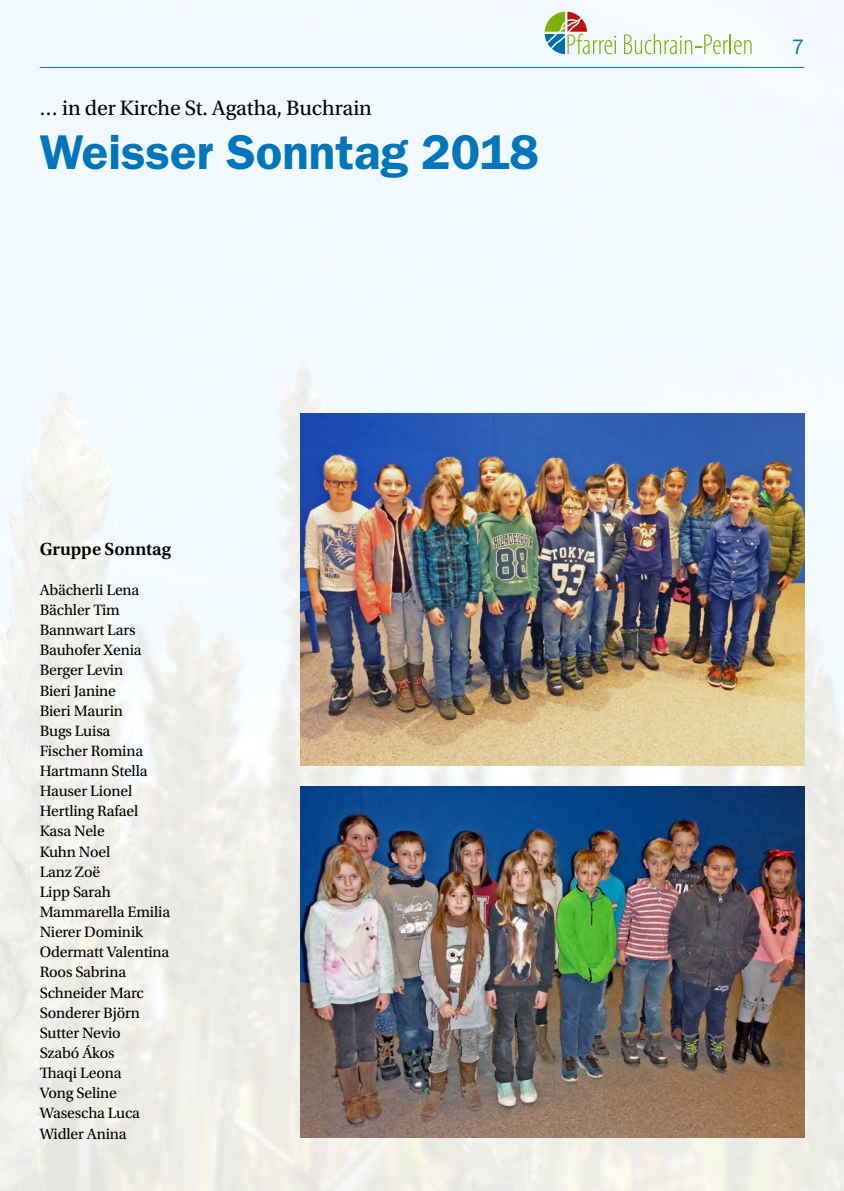
<style>
.page{position:relative;width:844px;height:1191px;background:#fff}
.page>*{position:absolute;margin:0;border:0;box-sizing:border-box;transform-origin:0 0}
.t1{font:600 49px "ITC Franklin Gothic Std";color:#0075bb}
.t2{font:21.88px "Utopia Std";color:#000}
.t3{font:21px "ITC Franklin Gothic Std";color:#0075bb}
.t4{font:600 18.38px "Utopia Std";color:#000}
.t5{font:15.75px/20.1px "Utopia Std";letter-spacing:-.01em;color:#000}
</style>
<div class="page">
<img style="left:0;top:0;width:843px;height:1191px">
<svg style="left:544px;top:12px;width:72px;height:42px"></svg>
<svg style="left:623px;top:34px;width:128px;height:20px"></svg>
<hr style="left:40px;top:67px;width:764px;height:1px;background:#0075bb">
<img style="left:300px;top:786px;width:504px;height:351px">
<img style="left:300px;top:413px;width:504px;height:353px">
<h2 class="t2" style="left:40px;top:96px;width:334px">… in der Kirche St. Agatha, Buchrain</h2>
<h1 class="t1" style="left:40px;top:123px;width:500px">Weisser Sonntag 2018</h1>
<p class="t4" style="left:40px;top:538px;width:133px">Gruppe Sonntag</p>
<p class="t5" style="left:40px;top:580px;width:132px">Abächerli Lena<br>Bächler Tim<br>Bannwart Lars<br>Bauhofer Xenia<br>Berger Levin<br>Bieri Janine<br>Bieri Maurin<br>Bugs Luisa<br>Fischer Romina<br>Hartmann Stella<br>Hauser Lionel<br>Hertling Rafael<br>Kasa Nele<br>Kuhn Noel<br>Lanz Zoë<br>Lipp Sarah<br>Mammarella Emilia<br>Nierer Dominik<br>Odermatt Valentina<br>Roos Sabrina<br>Schneider Marc<br>Sonderer Björn<br>Sutter Nevio<br>Szabó Ákos<br>Thaqi Leona<br>Vong Seline<br>Wasescha Luca<br>Widler Anina</p>
<h3 class="t3" style="left:791px;top:35px;width:14px">7</h3>
</div>
